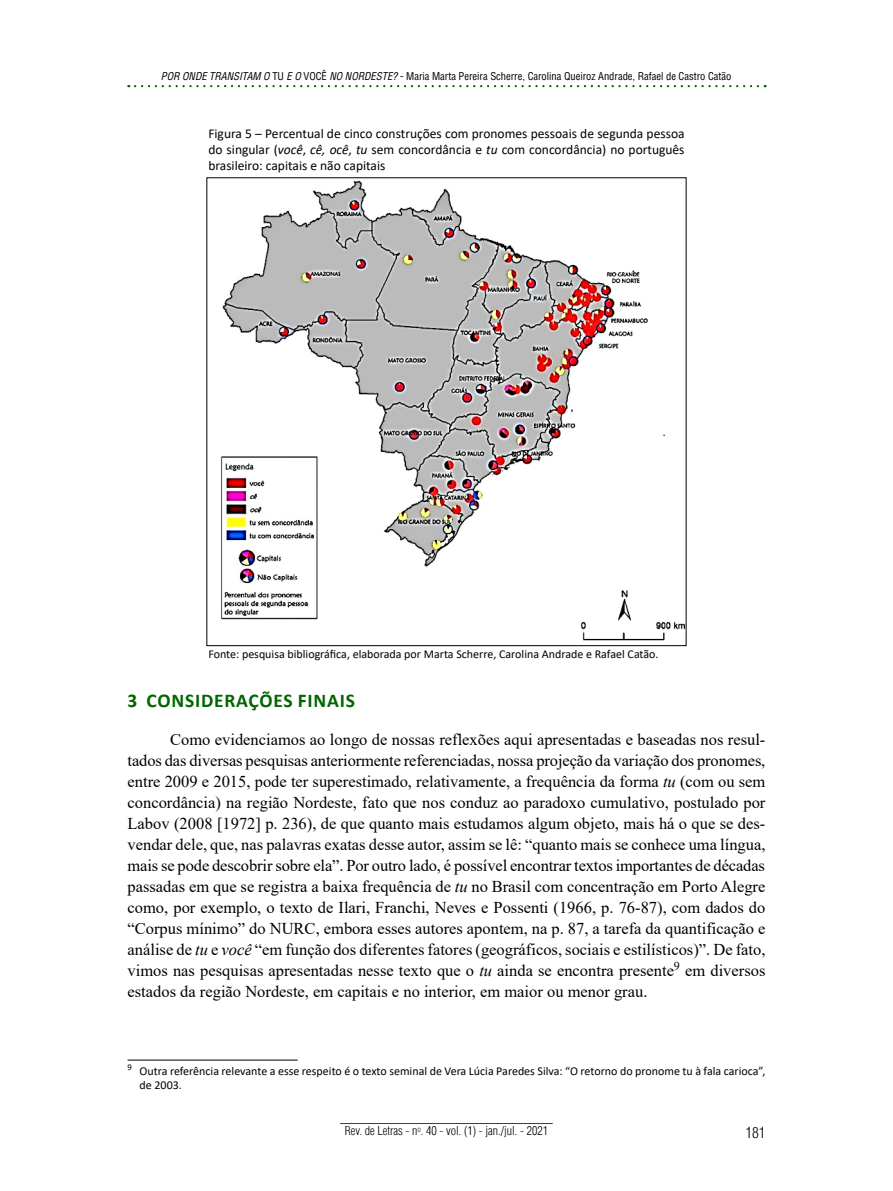
<style>
.page{position:relative;width:893px;height:1191px;background:#fff}
.page>*{position:absolute;margin:0;border:0;box-sizing:border-box;transform-origin:0 0}
.t1{font:700 19.5px "Calibri";letter-spacing:.04em;color:#060}
.t2{font:16.5px/21px "Times New Roman";color:#000;text-align:justify}
.t3{font:15px "Switzerland Cond Light";color:#000}
.t4{font:13.5px/16.2px "Calibri";color:#000;text-align:justify}
.t5{font:12px/14.4px "Calibri";color:#000}
.t6{font:12px "Switzerland Cond Light";color:#000}
.t7{font:10.5px "Switzerland Condensed";color:#000}
.s1{font-style:italic}
</style>
<div class="page">
<hr style="left:340px;top:1123px;width:213px;height:1px;background:#060">
<svg style="left:135px;top:85px;width:631px;height:2px"></svg>
<hr style="left:128px;top:1059px;width:170px;height:1px;background:#000">
<img style="left:221px;top:180px;width:463px;height:461px">
<p class="t7" style="left:161px;top:70px;width:572px"><span class="s1">POR ONDE TRANSITAM O</span> TU <span class="s1">E O</span> VOCÊ <span class="s1">NO NORDESTE?</span> - Maria Marta Pereira Scherre, Carolina Queiroz Andrade, Rafael de Castro Catão</p>
<p class="t4" style="left:208px;top:125px;width:478px">Figura 5 – Percentual de cinco construções com pronomes pessoais de segunda pessoa do singular (<span class="s1">você</span>, <span class="s1">cê, ocê</span>, <span class="s1">tu</span> sem concordância e <span class="s1">tu</span> com concordância) no português brasileiro: capitais e não capitais</p>
<p class="t5" style="left:208px;top:646px;width:452px">Fonte: pesquisa bibliográfica, elaborada por Marta Scherre, Carolina Andrade e Rafael Catão.</p>
<p class="t1" style="left:128px;top:686px;width:229px">3 CONSIDERAÇÕES FINAIS</p>
<p class="t2" style="left:128px;top:728px;width:639px;text-indent:43px">Como evidenciamos ao longo de nossas reflexões aqui apresentadas e baseadas nos resul&shy;tados das diversas pesquisas anteriormente referenciadas, nossa projeção da variação dos pronomes, entre 2009 e 2015, pode ter superestimado, relativamente, a frequência da forma <span class="s1">tu</span> (com ou sem concordância) na região Nordeste, fato que nos conduz ao paradoxo cumulativo, postulado por Labov (2008 [1972] p. 236), de que quanto mais estudamos algum objeto, mais há o que se des&shy;vendar dele, que, nas palavras exatas desse autor, assim se lê: “quanto mais se conhece uma língua, mais se pode descobrir sobre ela”. Por outro lado, é possível encontrar textos importantes de décadas passadas em que se registra a baixa frequência de <span class="s1">tu</span> no Brasil com concentração em Porto Alegre como, por exemplo, o texto de Ilari, Franchi, Neves e Possenti (1966, p. 76-87), com dados do “Corpus mínimo” do NURC, embora esses autores apontem, na p. 87, a tarefa da quantificação e análise de <span class="s1">tu</span> e <span class="s1">você</span> “em função dos diferentes fatores (geográficos, sociais e estilísticos)”. De fato, vimos nas pesquisas apresentadas nesse texto que o <span class="s1">tu</span> ainda se encontra presente<sup>9</sup> em diversos estados da região Nordeste, em capitais e no interior, em maior ou menor grau.</p>
<p class="t5" style="left:140px;top:1063px;width:627px;text-indent:-12px"><sup>9</sup> Outra referência relevante a esse respeito é o texto seminal de Vera Lúcia Paredes Silva: “O retorno do pronome tu à fala carioca”, de 2003.</p>
<p class="t6" style="left:345px;top:1123px;width:205px">Rev. de Letras - n<sup>o</sup>. 40 - vol. (1) - jan./jul. - 2021</p>
<p class="t3" style="left:745px;top:1123px;width:21px">181</p>
</div>
